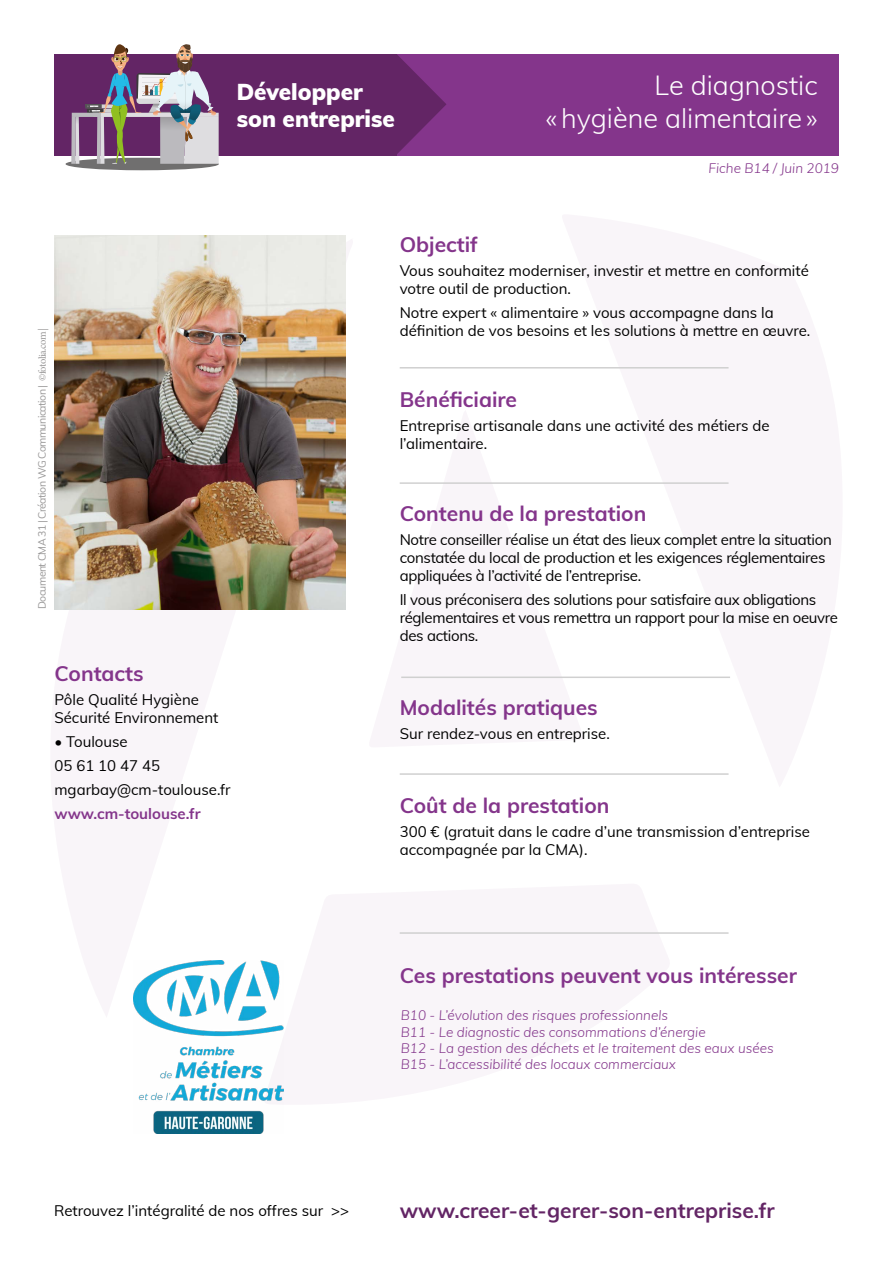
<style>
.page{position:relative;width:893px;height:1263px;background:#fff}
.page>*{position:absolute;margin:0;border:0;box-sizing:border-box;transform-origin:0 0}
.t1{font:300 27px/32.4px "Muli";color:#fff;text-align:right}
.t2{font:900 22.5px/27px "Muli";color:#fff}
.t3{font:700 21px "Muli";color:#84358b}
.t4{font:700 21px "Muli";color:#632565}
.t5{font:15px/18px "Muli";color:#000}
.t6{font:15px/18px "Muli";letter-spacing:-.02em;color:#000}
.t7{font:700 15px "Muli";color:#84358b}
.t8{font:italic 300 13.5px/16.2px "Muli";color:#84378c}
.t9{font:italic 300 13.5px "Muli";color:#84358b}
.t10{font:10.5px "Muli";letter-spacing:-.05em;color:#999898}
.s1{font-family:"Minion Pro"}
</style>
<div class="page">
<div style="left:54px;top:54px;width:785px;height:101px;background:#84358b"></div>
<div style="left:54px;top:54px;width:342px;height:101px;background:#632565"></div>
<div style="left:66px;top:158px;width:153px;height:12px;background:#706f6f;border-radius:50%"></div>
<hr style="left:72px;top:113px;width:29px;height:4px;background:#bbbabe">
<svg style="left:71px;top:115px;width:8px;height:49px"></svg>
<svg style="left:85px;top:44px;width:134px;height:120px"></svg>
<svg style="left:396px;top:54px;width:50px;height:101px"></svg>
<hr style="left:400px;top:367px;width:329px;height:1px;background:#d0d0d0">
<hr style="left:400px;top:482px;width:329px;height:2px;background:#d0d0d0">
<hr style="left:401px;top:676px;width:329px;height:2px;background:#d0d0d0">
<hr style="left:400px;top:773px;width:329px;height:2px;background:#d0d0d0">
<hr style="left:400px;top:932px;width:329px;height:2px;background:#d0d0d0">
<img style="left:54px;top:236px;width:292px;height:373px">
<img style="left:134px;top:960px;width:149px;height:173px">
<p class="t10" style="left:34px;top:609px;width:283px;rotate:-90deg">Document CMA 31 | Création WG Communication | <span class="s1">©fotolia.com |</span></p>
<h2 class="t2" style="left:237px;top:78px;width:160px">Développer son entreprise</h2>
<h1 class="t1" style="left:546px;top:68px;width:273px">Le diagnostic<br>« hygiène alimentaire »</h1>
<p class="t9" style="left:709px;top:158px;width:132px">Fiche B14 / Juin 2019</p>
<h3 class="t3" style="left:400px;top:229px;width:80px">Objectif</h3>
<p class="t5" style="left:400px;top:261px;width:411px">Vous souhaitez moderniser, investir et mettre en conformité votre outil de production.</p>
<p class="t5" style="left:400px;top:303px;width:412px">Notre expert « alimentaire » vous accompagne dans la définition de vos besoins et les solutions à mettre en œuvre.</p>
<h3 class="t3" style="left:400px;top:384px;width:119px">Bénéficiaire</h3>
<p class="t5" style="left:400px;top:416px;width:371px">Entreprise artisanale dans une activité des métiers de l’alimentaire.</p>
<h3 class="t3" style="left:400px;top:498px;width:248px">Contenu de la prestation</h3>
<p class="t6" style="left:400px;top:530px;width:434px">Notre conseiller réalise un état des lieux complet entre la situation constatée du local de production et les exigences réglementaires appliquées à l’activité de l’entreprise.</p>
<p class="t6" style="left:400px;top:590px;width:440px">Il vous préconisera des solutions pour satisfaire aux obligations réglementaires et vous remettra un rapport pour la mise en oeuvre des actions.</p>
<h3 class="t3" style="left:54px;top:658px;width:91px">Contacts</h3>
<p class="t5" style="left:54px;top:689px;width:165px">Pôle Qualité Hygiène<br>Sécurité Environnement</p>
<p class="t5" style="left:54px;top:728px;width:178px;line-height:24px">• Toulouse<br>05 61 10 47 45 mgarbay@cm-toulouse.fr</p>
<p class="t7" style="left:54px;top:802px;width:148px">www.cm-toulouse.fr</p>
<h3 class="t3" style="left:400px;top:692px;width:200px">Modalités pratiques</h3>
<p class="t5" style="left:400px;top:724px;width:212px">Sur rendez-vous en entreprise.</p>
<h3 class="t3" style="left:400px;top:790px;width:211px">Coût de la prestation</h3>
<p class="t5" style="left:400px;top:822px;width:412px">300 € (gratuit dans le cadre d’une transmission d’entreprise accompagnée par la CMA).</p>
<h3 class="t3" style="left:400px;top:960px;width:399px">Ces prestations peuvent vous intéresser</h3>
<p class="t8" style="left:401px;top:1007px;width:374px">B10 - L’évolution des risques professionnels<br>B11 - Le diagnostic des consommations d’énergie<br>B12 - La gestion des déchets et le traitement des eaux usées B15 - L’accessibilité des locaux commerciaux</p>
<p class="t5" style="left:54px;top:1201px;width:297px">Retrouvez l’intégralité de nos offres sur &gt;&gt;</p>
<h3 class="t4" style="left:400px;top:1195px;width:377px">www.creer-et-gerer-son-entreprise.fr</h3>
</div>
